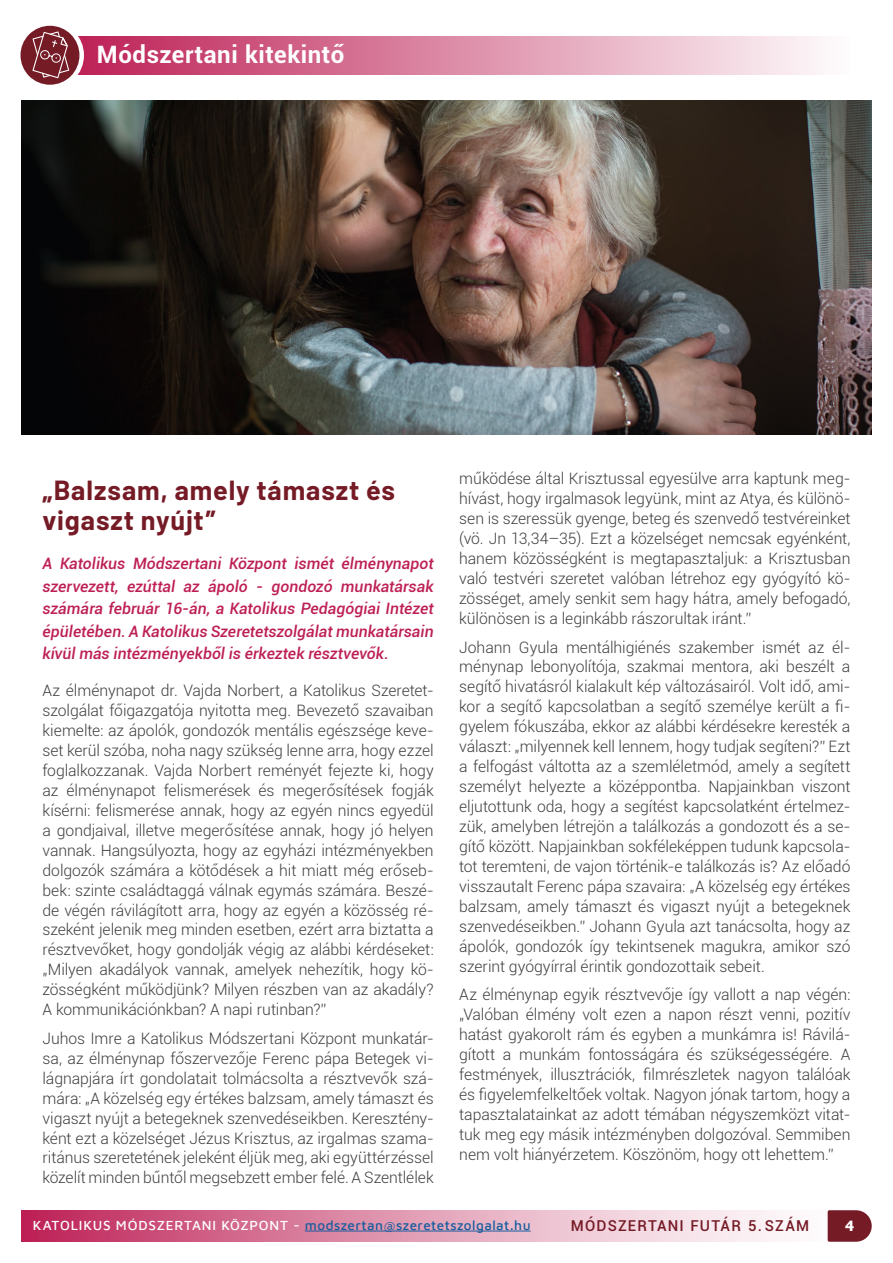
<style>
.page{position:relative;width:893px;height:1263px;background:#fff}
.page>*{position:absolute;margin:0;border:0;box-sizing:border-box;transform-origin:0 0}
.t1{font:700 27px/30px "Barlow";letter-spacing:.03em;color:#751b26}
.t2{font:700 24px "Roboto";letter-spacing:.025em;color:#fff}
.t3{font:300 15.75px/20px "Roboto";letter-spacing:-.005em;color:#3e3e3f;text-align:justify}
.t4{font:italic 500 15.75px/22.5px "Roboto";color:#bd1f55;text-align:justify}
.t5{font:700 15.75px "Maven Pro";color:#fff}
.t6{font:500 15px "Roboto";letter-spacing:.08em;color:#751b26}
.t7{font:500 13.5px "Maven Pro";letter-spacing:.035em;color:#175d9e}
.s1{color:#fff}
</style>
<div class="page">
<div style="left:21px;top:1210px;width:837px;height:32px;background:linear-gradient(to right,#be2a5e,#fff)"></div>
<hr style="left:305px;top:1231px;width:226px;height:1px;background:#175d9e">
<svg style="left:828px;top:1210px;width:44px;height:32px"></svg>
<div style="left:68px;top:36px;width:782px;height:39px;background:linear-gradient(to right,#bc1e55,#fefcfd)"></div>
<svg style="left:20px;top:25px;width:66px;height:60px"></svg>
<img style="left:21px;top:101px;width:851px;height:333px">
<p class="t2" style="left:97px;top:37px;width:249px">Módszertani kitekintő</p>
<p class="t1" style="left:43px;top:473px;width:354px">„Balzsam, amely támaszt és vigaszt nyújt”</p>
<p class="t4" style="left:43px;top:552px;width:393px">A Katolikus Módszertani Központ ismét élménynapot szervezett, ezúttal az ápoló - gondozó munkatársak számára február 16-án, a Katolikus Pedagógiai Intézet épületében. A Katolikus Szeretetszolgálat munkatársain kívül más intézményekből is érkeztek résztvevők.</p>
<p class="t3" style="left:43px;top:680px;width:393px">Az élménynapot dr. Vajda Norbert, a Katolikus Szeretet&shy;szolgálat főigazgatója nyitotta meg. Bevezető szavaiban kiemelte: az ápolók, gondozók mentális egészsége keve&shy;set kerül szóba, noha nagy szükség lenne arra, hogy ezzel foglalkozzanak. Vajda Norbert reményét fejezte ki, hogy az élménynapot felismerések és megerősítések fogják kísérni: felismerése annak, hogy az egyén nincs egyedül a gondjaival, illetve megerősítése annak, hogy jó helyen vannak. Hangsúlyozta, hogy az egyházi intézményekben dolgozók számára a kötődések a hit miatt még erőseb&shy;bek: szinte családtaggá válnak egymás számára. Beszé&shy;de végén rávilágított arra, hogy az egyén a közösség ré&shy;szeként jelenik meg minden esetben, ezért arra biztatta a résztvevőket, hogy gondolják végig az alábbi kérdéseket: „Milyen akadályok vannak, amelyek nehezítik, hogy kö&shy;zösségként működjünk? Milyen részben van az akadály?<br>A kommunikációnkban? A napi rutinban?”</p>
<p class="t3" style="left:43px;top:1028px;width:393px">Juhos Imre a Katolikus Módszertani Központ munkatár&shy;sa, az élménynap főszervezője Ferenc pápa Betegek vi&shy;lágnapjára írt gondolatait tolmácsolta a résztvevők szá&shy;mára: „A közelség egy értékes balzsam, amely támaszt és vigaszt nyújt a betegeknek szenvedéseikben. Keresztény&shy;ként ezt a közelséget Jézus Krisztus, az irgalmas szama&shy;ritánus szeretetének jeleként éljük meg, aki együttérzéssel közelít minden bűntől megsebzett ember felé. A Szentlélek</p>
<p class="t3" style="left:459px;top:468px;width:393px">működése által Krisztussal egyesülve arra kaptunk meg&shy;hívást, hogy irgalmasok legyünk, mint az Atya, és különö&shy;sen is szeressük gyenge, beteg és szenvedő testvéreinket (vö. Jn 13,34–35). Ezt a közelséget nemcsak egyénként, hanem közösségként is megtapasztaljuk: a Krisztusban való testvéri szeretet valóban létrehoz egy gyógyító kö&shy;zösséget, amely senkit sem hagy hátra, amely befogadó, különösen is a leginkább rászorultak iránt.”</p>
<p class="t3" style="left:459px;top:636px;width:393px">Johann Gyula mentálhigiénés szakember ismét az él&shy;ménynap lebonyolítója, szakmai mentora, aki beszélt a segítő hivatásról kialakult kép változásairól. Volt idő, ami&shy;kor a segítő kapcsolatban a segítő személye került a fi&shy;gyelem fókuszába, ekkor az alábbi kérdésekre keresték a választ: „milyennek kell lennem, hogy tudjak segíteni?” Ezt a felfogást váltotta az a szemléletmód, amely a segített személyt helyezte a középpontba. Napjainkban viszont eljutottunk oda, hogy a segítést kapcsolatként értelmez&shy;zük, amelyben létrejön a találkozás a gondozott és a se&shy;gítő között. Napjainkban sokféleképpen tudunk kapcsola&shy;tot teremteni, de vajon történik-e találkozás is? Az előadó visszautalt Ferenc pápa szavaira: „A közelség egy értékes balzsam, amely támaszt és vigaszt nyújt a betegeknek szenvedéseikben.” Johann Gyula azt tanácsolta, hogy az ápolók, gondozók így tekintsenek magukra, amikor szó szerint gyógyírral érintik gondozottaik sebeit.</p>
<p class="t3" style="left:459px;top:984px;width:393px">Az élménynap egyik résztvevője így vallott a nap végén: „Valóban élmény volt ezen a napon részt venni, pozitív hatást gyakorolt rám és egyben a munkámra is! Rávilá&shy;gított a munkám fontosságára és szükségességére. A festmények, illusztrációk, filmrészletek nagyon találóak és figyelemfelkeltőek voltak. Nagyon jónak tartom, hogy a tapasztalatainkat az adott témában négyszemközt vitat&shy;tuk meg egy másik intézményben dolgozóval. Semmiben nem volt hiányérzetem. Köszönöm, hogy ott lehettem.”</p>
<p class="t7" style="left:33px;top:1216px;width:499px"><span class="s1">KATOLIKUS MÓDSZERTANI KÖZPONT -</span> modszertan@szeretetszolgalat.hu</p>
<p class="t6" style="left:571px;top:1215px;width:240px">MÓDSZERTANI FUTÁR 5. SZÁM</p>
<p class="t5" style="left:845px;top:1214px;width:11px">4</p>
</div>
